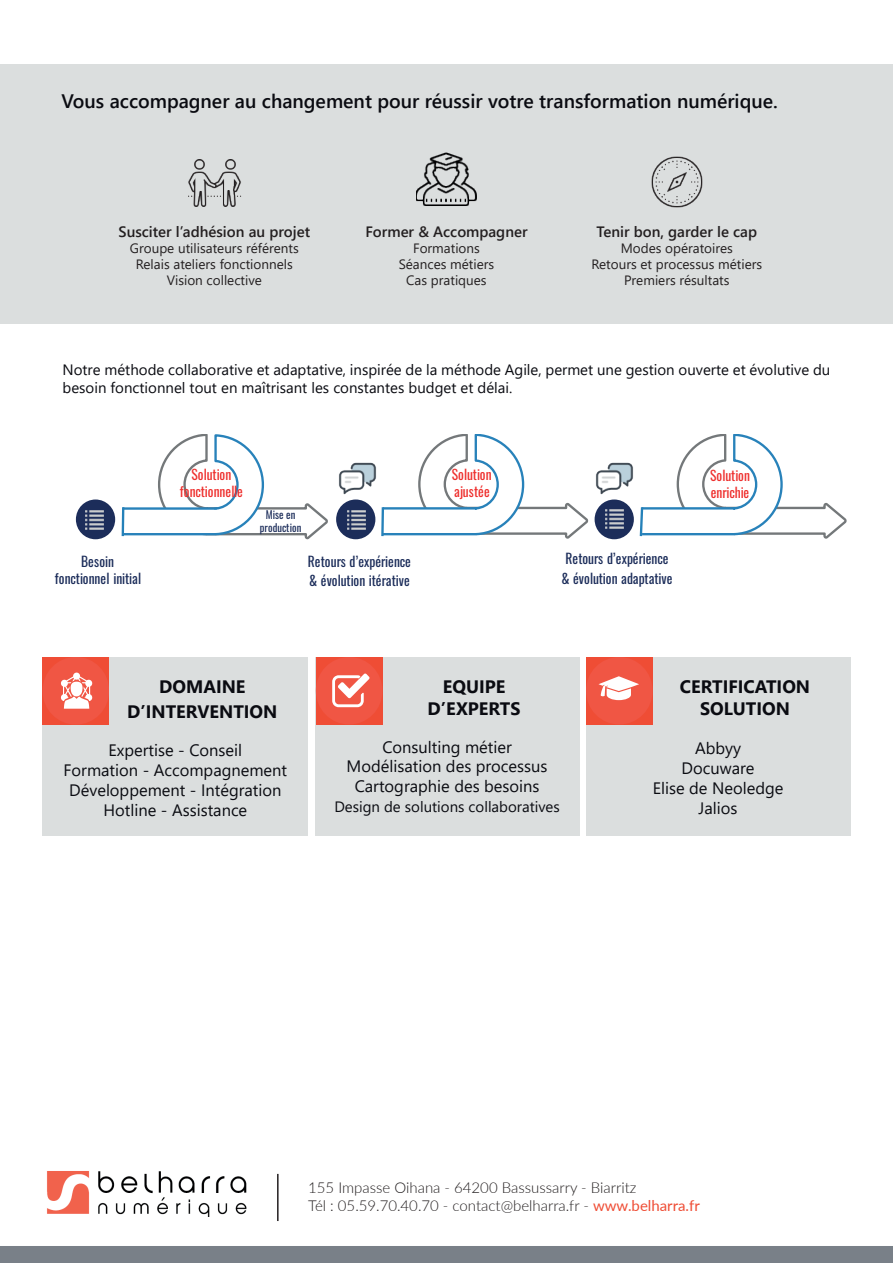
<style>
.page{position:relative;width:893px;height:1263px;background:#fff}
.page>*{position:absolute;margin:0;border:0;box-sizing:border-box;transform-origin:0 0}
.t1{font:600 19.5px "Segoe UI";color:#0a0b11}
.t2{font:700 18px/21.6px "Segoe UI";color:#0a0b11;text-align:center}
.t3{font:16.5px/19.8px "Segoe UI";color:#0a0b11;text-align:center}
.t4{font:15px/18px "Segoe UI";color:#0a0b11}
.t5{font:300 15px/18px "Lato";color:#231f20}
.t6{font:600 15px "Segoe UI";color:#231f20}
.t7{font:13.65px/19.6px "Oswald";letter-spacing:-.005em;color:#1c2d5a;text-align:center}
.t8{font:13.65px/16.6px "Oswald";letter-spacing:-.005em;color:#ee2f2d}
.t9{font:13.5px/16.2px "Segoe UI";color:#231f20;text-align:center}
.t10{font:10.65px/13px "Oswald";letter-spacing:.005em;color:#1c2d5a;text-align:center}
.s1{font-weight:400;color:#ef4d35}
</style>
<div class="page">
<div style="left:1px;top:1247px;width:891px;height:15px;background:#798088"></div>
<div style="left:0;top:1246px;width:893px;height:17px;border:2px solid #798088"></div>
<div style="left:0;top:64px;width:893px;height:260px;background:#dbdede"></div>
<div style="left:315px;top:657px;width:264px;height:178px;background:#dbdede"></div>
<div style="left:316px;top:657px;width:66px;height:67px;background:#ef4d35"></div>
<div style="left:316px;top:657px;width:66px;height:67px;background:#f05644;border-radius:50%"></div>
<svg style="left:332px;top:673px;width:37px;height:34px"></svg>
<div style="left:586px;top:657px;width:264px;height:178px;background:#dbdede"></div>
<div style="left:586px;top:657px;width:66px;height:67px;background:#ef4d35"></div>
<div style="left:586px;top:657px;width:66px;height:67px;background:#f05644;border-radius:50%"></div>
<svg style="left:598px;top:676px;width:41px;height:24px"></svg>
<div style="left:43px;top:657px;width:265px;height:178px;background:#dbdede"></div>
<div style="left:43px;top:657px;width:66px;height:67px;background:#ef4d35"></div>
<div style="left:43px;top:657px;width:66px;height:67px;background:#f05644;border-radius:50%"></div>
<svg style="left:61px;top:673px;width:31px;height:36px"></svg>
<img style="left:47px;top:1171px;width:200px;height:46px">
<hr style="left:277px;top:1174px;width:2px;height:47px;background:#231f20">
<img style="left:188px;top:159px;width:54px;height:48px">
<img style="left:416px;top:152px;width:61px;height:54px">
<img style="left:651px;top:156px;width:52px;height:52px">
<svg style="left:123px;top:435px;width:205px;height:105px"></svg>
<hr style="left:122px;top:507px;width:2px;height:29px;background:#2581b9">
<div style="left:76px;top:499px;width:39px;height:40px;background:#1c2d5a;border-radius:50%"></div>
<svg style="left:383px;top:435px;width:206px;height:104px"></svg>
<hr style="left:381px;top:507px;width:3px;height:29px;background:#2581b9">
<div style="left:336px;top:499px;width:39px;height:40px;background:#1c2d5a;border-radius:50%"></div>
<svg style="left:616px;top:435px;width:230px;height:105px"></svg>
<div style="left:595px;top:499px;width:39px;height:40px;background:#1c2d5a;border-radius:50%"></div>
<img style="left:85px;top:510px;width:19px;height:20px">
<img style="left:347px;top:510px;width:19px;height:20px">
<img style="left:605px;top:509px;width:19px;height:20px">
<img style="left:339px;top:462px;width:37px;height:33px">
<img style="left:596px;top:457px;width:39px;height:42px">
<h1 class="t1" style="left:62px;top:83px;width:718px">Vous accompagner au changement pour réussir votre transformation numérique.</h1>
<p class="t6" style="left:119px;top:217px;width:193px">Susciter l’adhésion au projet</p>
<p class="t9" style="left:130px;top:239px;width:170px">Groupe utilisateurs référents<br>Relais ateliers fonctionnels<br>Vision collective</p>
<p class="t6" style="left:365px;top:217px;width:164px">Former &amp; Accompagner</p>
<p class="t9" style="left:399px;top:239px;width:97px">Formations<br>Séances métiers<br>Cas pratiques</p>
<p class="t6" style="left:597px;top:217px;width:162px">Tenir bon, garder le cap</p>
<p class="t9" style="left:591px;top:239px;width:172px">Modes opératoires<br>Retours et processus métiers<br>Premiers résultats</p>
<p class="t4" style="left:63px;top:359px;width:769px">Notre méthode collaborative et adaptative, inspirée de la méthode Agile, permet une gestion ouverte et évolutive du besoin fonctionnel tout en maîtrisant les constantes budget et délai.</p>
<p class="t8" style="left:180px;top:465px;width:65px;text-align:center">Solution fonctionnelle</p>
<p class="t8" style="left:452px;top:465px;width:41px">Solution ajustée</p>
<p class="t8" style="left:710px;top:466px;width:41px">Solution enrichie</p>
<p class="t10" style="left:260px;top:507px;width:43px">Mise en production</p>
<p class="t7" style="left:55px;top:552px;width:88px;line-height:16.6px">Besoin fonctionnel initial</p>
<p class="t7" style="left:308px;top:550px;width:104px;text-align:left">Retours d’expérience &amp; évolution itérative</p>
<p class="t7" style="left:561px;top:548px;width:113px">Retours d’expérience &amp; évolution adaptative</p>
<p class="t2" style="left:127px;top:673px;width:152px;line-height:25.2px">DOMAINE<br>D’INTERVENTION</p>
<p class="t3" style="left:64px;top:739px;width:225px">Expertise - Conseil<br>Formation - Accompagnement<br>Développement - Intégration<br>Hotline - Assistance</p>
<p class="t2" style="left:428px;top:674px;width:94px">EQUIPE<br>D’EXPERTS</p>
<p class="t3" style="left:347px;top:735px;width:202px">Consulting métier<br>Modélisation des processus<br>Cartographie des besoins</p>
<p class="t4" style="left:334px;top:796px;width:227px">Design de solutions collaboratives</p>
<p class="t2" style="left:680px;top:674px;width:132px">CERTIFICATION<br>SOLUTION</p>
<p class="t3" style="left:653px;top:737px;width:132px">Abbyy<br>Docuware<br>Elise de Neoledge<br>Jalios</p>
<p class="t5" style="left:308px;top:1178px;width:393px">155 Impasse Oihana - 64200 Bassussarry - Biarritz<br>Tél : 05.59.70.40.70 - contact@belharra.fr - <span class="s1">www.belharra.fr</span></p>
</div>
